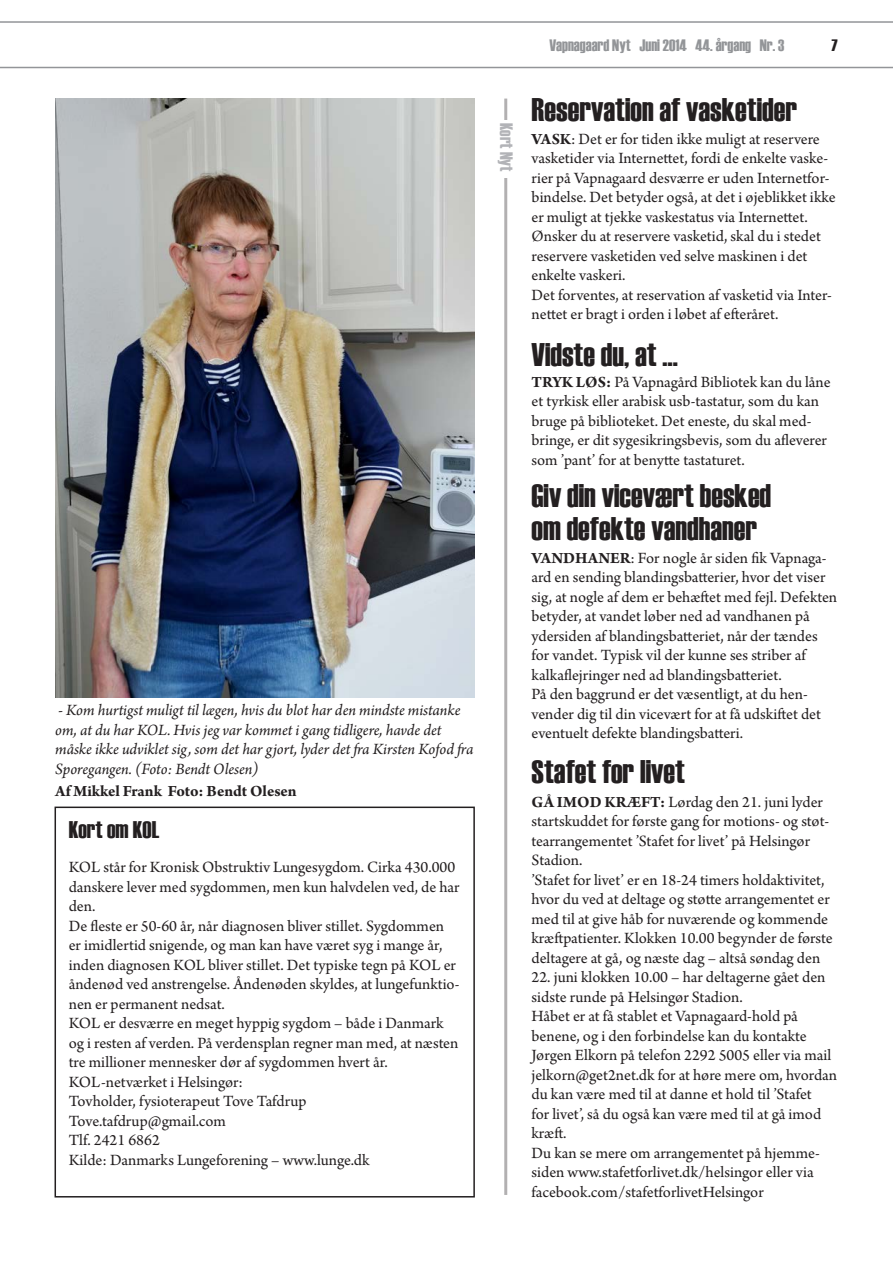
<style>
.page{position:relative;width:893px;height:1263px;background:#fff}
.page>*{position:absolute;margin:0;border:0;box-sizing:border-box;transform-origin:0 0}
.t1{font:32.7px/33px "Haettenschweiler";color:#231f20}
.t2{font:24px "Haettenschweiler";color:#231f20}
.TopBoks_Mellemrubrik{font:18px "Haettenschweiler";color:#b2b3b7}
.Brødtekst{font:16.5px/19.5px "Arno Pro";letter-spacing:-.005em;color:#231f20}
.Billedtekst{font:italic 16.5px/19.5px "Arno Pro";letter-spacing:-.005em;color:#231f20}
.t3{font:16.5px "Haettenschweiler";color:#939598}
.Brødtekst-2{font:700 16.5px "Arno Pro";letter-spacing:-.005em;color:#231f20}
.t4{font:16.5px "Haettenschweiler";color:#231f20}
.s1{font-weight:700}
</style>
<div class="page">
<hr style="left:0;top:67px;width:893px;height:1px;background:#939598">
<hr style="left:0;top:21px;width:893px;height:2px;background:#939598">
<hr style="left:504px;top:99px;width:3px;height:1096px;background:#231f20">
<div style="left:494px;top:120px;width:19px;height:57px;background:#fff"></div>
<div style="left:55px;top:806px;width:420px;height:391px;border:2px solid #231f20"></div>
<img style="left:55px;top:99px;width:419px;height:598px">
<p class="Billedtekst" style="left:55px;top:701px;width:420px">- Kom hurtigst muligt til lægen, hvis du blot har den mindste mistanke om, at du har KOL. Hvis jeg var kommet i gang tidligere, havde det måske ikke udviklet sig, som det har gjort, lyder det fra Kirsten Kofod fra Sporegangen. (Foto: Bendt Olesen)</p>
<p class="Brødtekst-2" style="left:55px;top:781px;width:243px">Af Mikkel Frank Foto: Bendt Olesen</p>
<p class="t2" style="left:69px;top:813px;width:92px">Kort om KOL</p>
<p class="Brødtekst" style="left:69px;top:858px;width:392px">KOL står for Kronisk Obstruktiv Lungesygdom. Cirka 430.000 danskere lever med sygdommen, men kun halvdelen ved, de har den.</p>
<p class="Brødtekst" style="left:69px;top:917px;width:392px">De fleste er 50-60 år, når diagnosen bliver stillet. Sygdommen er imidlertid snigende, og man kan have været syg i mange år, inden diagnosen KOL bliver stillet. Det typiske tegn på KOL er åndenød ved anstrengelse. Åndenøden skyldes, at lungefunktio&shy;nen er permanent nedsat.</p>
<p class="Brødtekst" style="left:69px;top:1014px;width:391px">KOL er desværre en meget hyppig sygdom – både i Danmark og i resten af verden. På verdensplan regner man med, at næsten tre millioner mennesker dør af sygdommen hvert år.</p>
<p class="Brødtekst" style="left:69px;top:1073px;width:176px">KOL-netværket i Helsingør:</p>
<p class="Brødtekst" style="left:69px;top:1092px;width:239px">Tovholder, fysioterapeut Tove Tafdrup</p>
<p class="Brødtekst" style="left:69px;top:1112px;width:159px">Tove.tafdrup@gmail.com</p>
<p class="Brødtekst" style="left:69px;top:1131px;width:93px">Tlf. 2421 6862</p>
<p class="Brødtekst" style="left:69px;top:1151px;width:302px">Kilde: Danmarks Lungeforening – www.lunge.dk</p>
<p class="t3" style="left:549px;top:34px;width:237px">Vapnagaard Nyt Juni 2014 44. årgang Nr. 3</p>
<p class="t4" style="left:831px;top:34px;width:8px">7</p>
<p class="t1" style="left:531px;top:94px;width:267px">Reservation af vasketider</p>
<p class="TopBoks_Mellemrubrik" style="left:519px;top:123px;width:50px;rotate:90deg">Kort Nyt</p>
<p class="Brødtekst" style="left:531px;top:130px;width:306px"><span class="s1">VASK</span>: Det er for tiden ikke muligt at reservere vasketider via Internettet, fordi de enkelte vaske&shy;rier på Vapnagaard desværre er uden Internetfor&shy;bindelse. Det betyder også, at det i øjeblikket ikke er muligt at tjekke vaskestatus via Internettet.</p>
<p class="Brødtekst" style="left:531px;top:227px;width:291px">Ønsker du at reservere vasketid, skal du i stedet reservere vasketiden ved selve maskinen i det enkelte vaskeri.</p>
<p class="Brødtekst" style="left:531px;top:286px;width:302px">Det forventes, at reservation af vasketid via Inter&shy;nettet er bragt i orden i løbet af efteråret.</p>
<p class="t1" style="left:531px;top:338px;width:148px">Vidste du, at …</p>
<p class="Brødtekst" style="left:531px;top:373px;width:301px"><span class="s1">TRYK LØS:</span> På Vapnagård Bibliotek kan du låne et tyrkisk eller arabisk usb-tastatur, som du kan bruge på biblioteket. Det eneste, du skal med&shy;bringe, er dit sygesikringsbevis, som du afleverer som ’pant’ for at benytte tastaturet.</p>
<p class="t1" style="left:531px;top:479px;width:241px">Giv din vicevært besked om defekte vandhaner</p>
<p class="Brødtekst" style="left:531px;top:549px;width:307px"><span class="s1">VANDHANER</span>: For nogle år siden fik Vapnaga&shy;ard en sending blandingsbatterier, hvor det viser sig, at nogle af dem er behæftet med fejl. Defekten betyder, at vandet løber ned ad vandhanen på ydersiden af blandingsbatteriet, når der tændes for vandet. Typisk vil der kunne ses striber af kalkaflejringer ned ad blandingsbatteriet.</p>
<p class="Brødtekst" style="left:531px;top:686px;width:291px">På den baggrund er det væsentligt, at du hen&shy;vender dig til din vicevært for at få udskiftet det eventuelt defekte blandingsbatteri.</p>
<p class="t1" style="left:531px;top:755px;width:155px">Stafet for livet</p>
<p class="Brødtekst" style="left:531px;top:793px;width:299px"><span class="s1">GÅ IMOD KRÆFT:</span> Lørdag den 21. juni lyder startskuddet for første gang for motions- og støt&shy;tearrangementet ’Stafet for livet’ på Helsingør Stadion.</p>
<p class="Brødtekst" style="left:531px;top:871px;width:303px">’Stafet for livet’ er en 18-24 timers holdaktivitet, hvor du ved at deltage og støtte arrangementet er med til at give håb for nuværende og kommende kræftpatienter. Klokken 10.00 begynder de første deltagere at gå, og næste dag – altså søndag den</p>
<p class="Brødtekst" style="left:531px;top:968px;width:295px">22. juni klokken 10.00 – har deltagerne gået den sidste runde på Helsingør Stadion.</p>
<p class="Brødtekst" style="left:531px;top:1007px;width:307px">Håbet er at få stablet et Vapnagaard-hold på benene, og i den forbindelse kan du kontakte Jørgen Elkorn på telefon 2292 5005 eller via mail jelkorn@get2net.dk for at høre mere om, hvordan du kan være med til at danne et hold til ’Stafet<br>for livet’, så du også kan være med til at gå imod kræft.</p>
<p class="Brødtekst" style="left:531px;top:1144px;width:290px">Du kan se mere om arrangementet på hjemme&shy;siden www.stafetforlivet.dk/helsingor eller via facebook.com/stafetforlivetHelsingor</p>
</div>
